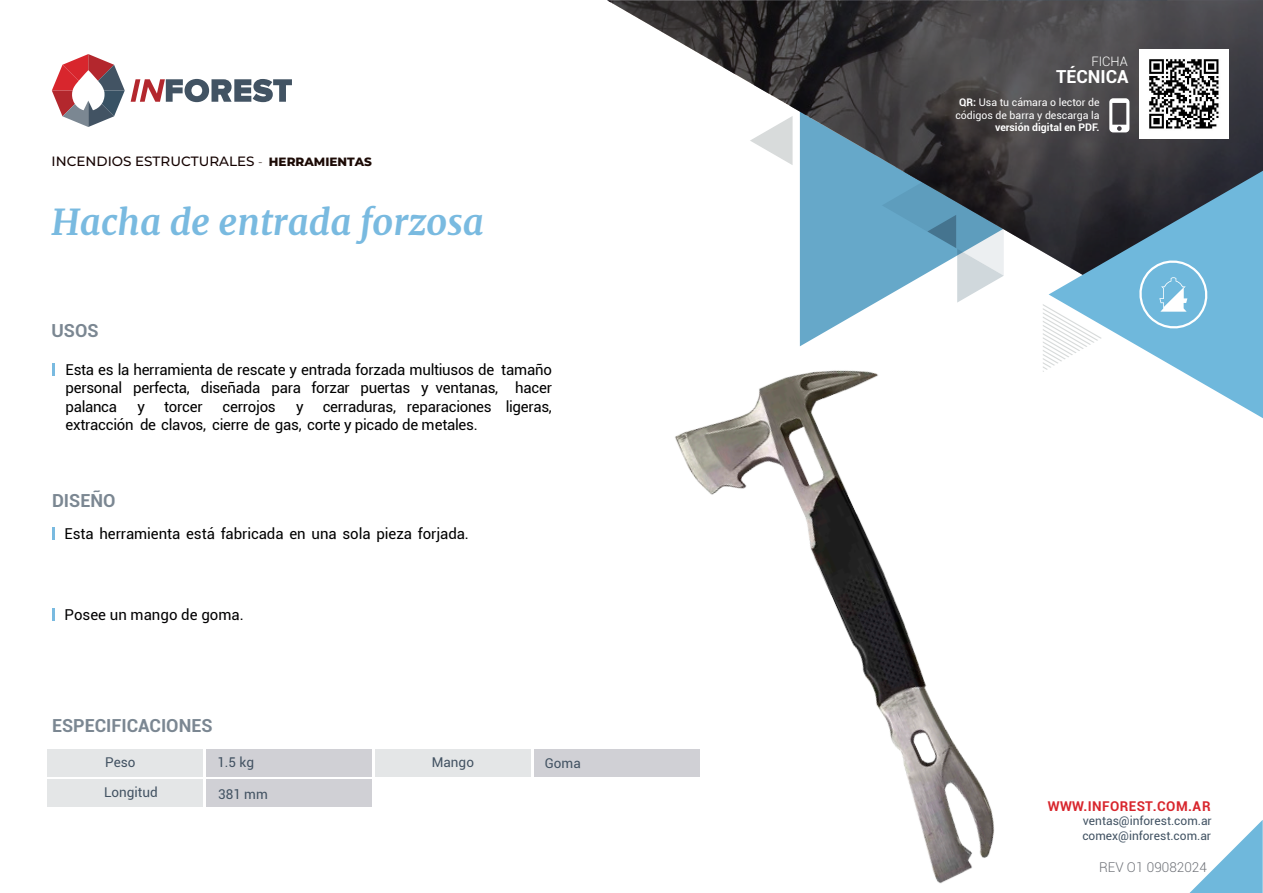
<style>
.page{position:relative;width:1263px;height:893px;background:#fff}
.page>*{position:absolute;margin:0;border:0;box-sizing:border-box;transform-origin:0 0}
.t1{font:italic 700 36px "Merriweather";color:#79bae0}
.t2{font:700 18px "Roboto";color:#7b8792}
.t3{font:700 18px "Roboto";color:#fff}
.t4{font:15px/18.3px "Roboto";letter-spacing:-.015em;color:#000;text-align:justify}
.t5{font:15px "Roboto";color:#020102}
.t6{font:500 13.5px "Montserrat";color:#140201}
.t7{font:13.5px "Roboto";color:#425262}
.t8{font:700 13.5px "Roboto";letter-spacing:.03em;color:#d8262d}
.t9{font:300 13.5px "Roboto";color:#6f7278}
.t10{font:300 13.05px "Roboto";color:#fff}
.t11{font:12px/15px "Roboto";color:#425363}
.t12{font:10.5px/12.6px "Roboto";color:#fff;text-align:center}
.t13{font:700 10.5px "Roboto";color:#fff}
.s1{font-weight:300;font-size:12px;color:#1c0a05}
.s2{font-weight:800;font-size:12px;color:#1c0a05}
.s3{font-style:inherit}
.s4{font-weight:700}
</style>
<div class="page">
<svg style="left:607px;top:0;width:656px;height:313px"></svg>
<svg style="left:1189px;top:820px;width:74px;height:73px"></svg>
<svg style="left:750px;top:116px;width:42px;height:49px"></svg>
<svg style="left:1102px;top:171px;width:161px;height:247px;fill:#6fb8dc"></svg>
<svg style="left:882px;top:43px;width:220px;height:270px;background:#646d74"></svg>
<svg style="left:1136px;top:257px;width:75px;height:75px;background:#84c2e1"></svg>
<svg style="left:131px;top:79px;width:161px;height:23px"></svg>
<svg style="left:52px;top:54px;width:73px;height:73px"></svg>
<svg style="left:52px;top:363px;width:2px;height:12px"></svg>
<svg style="left:52px;top:527px;width:2px;height:13px"></svg>
<svg style="left:52px;top:608px;width:2px;height:12px"></svg>
<svg style="left:1109px;top:98px;width:20px;height:34px"></svg>
<img style="left:619px;top:313px;width:502px;height:571px">
<div style="left:376px;top:749px;width:155px;height:27px;background:#e4e6e7"></div>
<div style="left:533px;top:749px;width:166px;height:27px;background:#d0d0d5"></div>
<div style="left:48px;top:749px;width:155px;height:27px;background:#e4e6e7"></div>
<div style="left:48px;top:779px;width:155px;height:28px;background:#e4e6e7"></div>
<div style="left:206px;top:749px;width:165px;height:27px;background:#d0d0d5"></div>
<div style="left:206px;top:779px;width:165px;height:28px;background:#d0d0d5"></div>
<img style="left:1140px;top:49px;width:88px;height:89px">
<p class="t6" style="left:52px;top:152px;width:322px">INCENDIOS ESTRUCTURALES <span class="s1">-</span> <span class="s2">HERRAMIENTAS</span></p>
<h1 class="t1" style="left:52px;top:197px;width:434px">Hacha de entrada forzosa</h1>
<p class="t2" style="left:52px;top:318px;width:48px">USOS</p>
<p class="t4" style="left:65px;top:360px;width:488px">Esta es la herramienta de rescate y entrada forzada multiusos de tamaño personal perfecta, diseñada para forzar puertas y ventanas, hacer palanca</p>
<p class="t4" style="left:65px;top:396px;width:488px;text-indent:257px">cerraduras, reparaciones ligeras, extracción de clavos, cierre de gas, corte y picado de metales.</p>
<p class="t4" style="left:137px;top:396px;width:9px">y</p>
<p class="t4" style="left:164px;top:396px;width:40px">torcer</p>
<p class="t4" style="left:223px;top:396px;width:55px">cerrojos</p>
<p class="t4" style="left:296px;top:396px;width:9px">y</p>
<p class="t2" style="left:52px;top:488px;width:65px">DISEÑO</p>
<p class="t4" style="left:64px;top:524px;width:406px">Esta herramienta está fabricada en una sola pieza forjada.</p>
<p class="t5" style="left:64px;top:604px;width:181px">Posee un mango de goma<span class="s3">.</span></p>
<p class="t2" style="left:52px;top:713px;width:162px">ESPECIFICACIONES</p>
<p class="t7" style="left:217px;top:752px;width:38px">1.5 kg</p>
<p class="t7" style="left:105px;top:752px;width:32px">Peso</p>
<p class="t7" style="left:432px;top:753px;width:44px">Mango</p>
<p class="t7" style="left:545px;top:753px;width:38px">Goma</p>
<p class="t7" style="left:104px;top:783px;width:55px">Longitud</p>
<p class="t7" style="left:218px;top:784px;width:51px">381 mm</p>
<p class="t10" style="left:1091px;top:53px;width:38px">FICHA</p>
<p class="t3" style="left:1056px;top:64px;width:74px">TÉCNICA</p>
<p class="t12" style="left:955px;top:96px;width:146px"><span class="s4">QR:</span> Usa tu cámara o lector de códigos de barra y descarga la</p>
<p class="t13" style="left:995px;top:120px;width:106px">versión digital en PDF.</p>
<p class="t8" style="left:1048px;top:796px;width:164px">WWW.INFOREST.COM.AR</p>
<p class="t11" style="left:1082px;top:812px;width:131px">ventas@inforest.com.ar comex@inforest.com.ar</p>
<p class="t9" style="left:1099px;top:858px;width:109px">REV O1 09082024</p>
</div>
